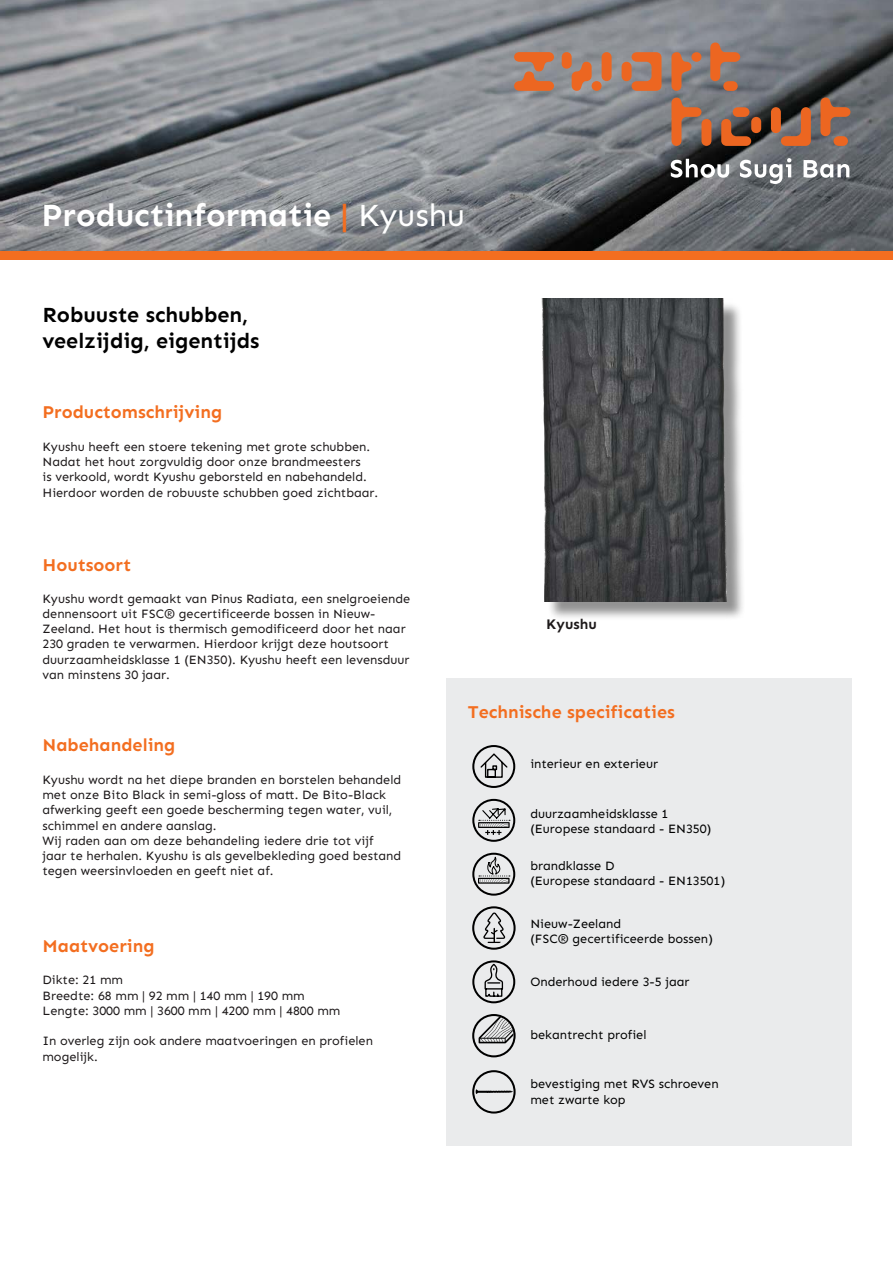
<style>
.page{position:relative;width:893px;height:1263px;background:#fff}
.page>*{position:absolute;margin:0;border:0;box-sizing:border-box;transform-origin:0 0}
.t1{font:700 32.25px "Sen";color:#fff}
.t2{font:700 21.6px/26px "Sen";color:#000}
.t3{font:700 18px "Sen";color:#f36e20}
.t4{font:700 14.55px "Sen";color:#1d191a}
.t5{font:12.75px/15.3px "Sen";color:#1d191a}
.t6{font:12.75px/15.3px "Sen";color:#000}
.s1{color:#f36e20}
.s2{font-weight:400}
</style>
<div class="page">
<img style="left:0;top:0;width:893px;height:251px">
<svg style="left:514px;top:52px;width:40px;height:39px;background:#c57751"></svg>
<svg style="left:622px;top:52px;width:39px;height:39px;background:#c3754f"></svg>
<svg style="left:671px;top:52px;width:30px;height:39px"></svg>
<svg style="left:771px;top:107px;width:40px;height:39px;background:#9f5c3b"></svg>
<svg style="left:721px;top:107px;width:40px;height:39px;background:#8e5335"></svg>
<svg style="left:562px;top:52px;width:50px;height:39px;background:#b77f64"></svg>
<svg style="left:710px;top:43px;width:30px;height:48px"></svg>
<svg style="left:820px;top:98px;width:30px;height:48px"></svg>
<svg style="left:671px;top:98px;width:40px;height:48px;background:#a86d50"></svg>
<svg style="left:671px;top:158px;width:178px;height:26px"></svg>
<div style="left:0;top:251px;width:893px;height:8px;background:#f36e20"></div>
<div style="left:446px;top:678px;width:405px;height:467px;background:#eaebec"></div>
<div style="left:472px;top:799px;width:43px;height:43px;border:2px solid #000;border-radius:50%"></div>
<svg style="left:478px;top:807px;width:32px;height:28px"></svg>
<div style="left:472px;top:853px;width:43px;height:43px;border:2px solid #000;border-radius:50%"></div>
<svg style="left:478px;top:856px;width:32px;height:28px"></svg>
<div style="left:472px;top:745px;width:43px;height:43px;border:2px solid #000;border-radius:50%"></div>
<svg style="left:479px;top:752px;width:30px;height:26px"></svg>
<div style="left:472px;top:906px;width:44px;height:44px;border:2px solid #000;border-radius:50%"></div>
<svg style="left:483px;top:912px;width:23px;height:31px"></svg>
<div style="left:472px;top:960px;width:43px;height:43px;border:2px solid #000;border-radius:50%"></div>
<svg style="left:484px;top:964px;width:20px;height:33px"></svg>
<div style="left:472px;top:1014px;width:44px;height:43px;border:2px solid #000;border-radius:50%"></div>
<svg style="left:479px;top:1016px;width:34px;height:27px"></svg>
<div style="left:472px;top:1070px;width:44px;height:43px;border:2px solid #000;border-radius:50%"></div>
<svg style="left:476px;top:1089px;width:37px;height:5px"></svg>
<div style="left:546px;top:301px;width:200px;height:320px;background:#000;opacity:.43"></div>
<img style="left:541px;top:298px;width:192px;height:303px">
<h1 class="t1" style="left:42px;top:196px;width:425px">Productinformatie <span class="s1">|</span> <span class="s2">Kyushu</span></h1>
<h2 class="t2" style="left:43px;top:302px;width:218px">Robuuste schubben, veelzijdig, eigentijds</h2>
<h3 class="t3" style="left:43px;top:402px;width:181px">Productomschrijving</h3>
<p class="t5" style="left:43px;top:439px;width:337px">Kyushu heeft een stoere tekening met grote schubben.<br>Nadat het hout zorgvuldig door onze brandmeesters<br>is verkoold, wordt Kyushu geborsteld en nabehandeld.<br>Hierdoor worden de robuuste schubben goed zichtbaar.</p>
<h3 class="t3" style="left:43px;top:555px;width:90px">Houtsoort</h3>
<p class="t5" style="left:43px;top:591px;width:369px">Kyushu wordt gemaakt van Pinus Radiata, een snelgroeiende dennensoort uit FSC® gecertificeerde bossen in Nieuw-Zeeland. Het hout is thermisch gemodificeerd door het naar 230 graden te verwarmen. Hierdoor krijgt deze houtsoort duurzaamheidsklasse 1 (EN350). Kyushu heeft een levensduur van minstens 30 jaar.</p>
<h3 class="t3" style="left:43px;top:735px;width:134px">Nabehandeling</h3>
<p class="t5" style="left:42px;top:772px;width:360px">Kyushu wordt na het diepe branden en borstelen behandeld met onze Bito Black in semi-gloss of matt. De Bito-Black afwerking geeft een goede bescherming tegen water, vuil, schimmel en andere aanslag.<br>Wij raden aan om deze behandeling iedere drie tot vijf<br>jaar te herhalen. Kyushu is als gevelbekleding goed bestand tegen weersinvloeden en geeft niet af.</p>
<h3 class="t3" style="left:43px;top:935px;width:113px">Maatvoering</h3>
<p class="t5" style="left:42px;top:972px;width:299px">Dikte: 21 mm<br>Breedte: 68 mm | 92 mm | 140 mm | 190 mm<br>Lengte: 3000 mm | 3600 mm | 4200 mm | 4800 mm</p>
<p class="t5" style="left:42px;top:1033px;width:332px">In overleg zijn ook andere maatvoeringen en profielen mogelijk.</p>
<p class="t4" style="left:546px;top:615px;width:52px">Kyushu</p>
<h3 class="t3" style="left:468px;top:701px;width:209px">Technische specificaties</h3>
<p class="t6" style="left:530px;top:756px;width:129px">interieur en exterieur</p>
<p class="t6" style="left:530px;top:806px;width:183px">duurzaamheidsklasse 1 (Europese standaard - EN350)</p>
<p class="t6" style="left:530px;top:858px;width:196px">brandklasse D<br>(Europese standaard - EN13501)</p>
<p class="t6" style="left:530px;top:915px;width:184px">Nieuw-Zeeland<br>(FSC® gecertificeerde bossen)</p>
<p class="t6" style="left:530px;top:974px;width:161px">Onderhoud iedere 3-5 jaar</p>
<p class="t6" style="left:530px;top:1027px;width:118px">bekantrecht profiel</p>
<p class="t6" style="left:530px;top:1076px;width:190px">bevestiging met RVS schroeven met zwarte kop</p>
</div>
